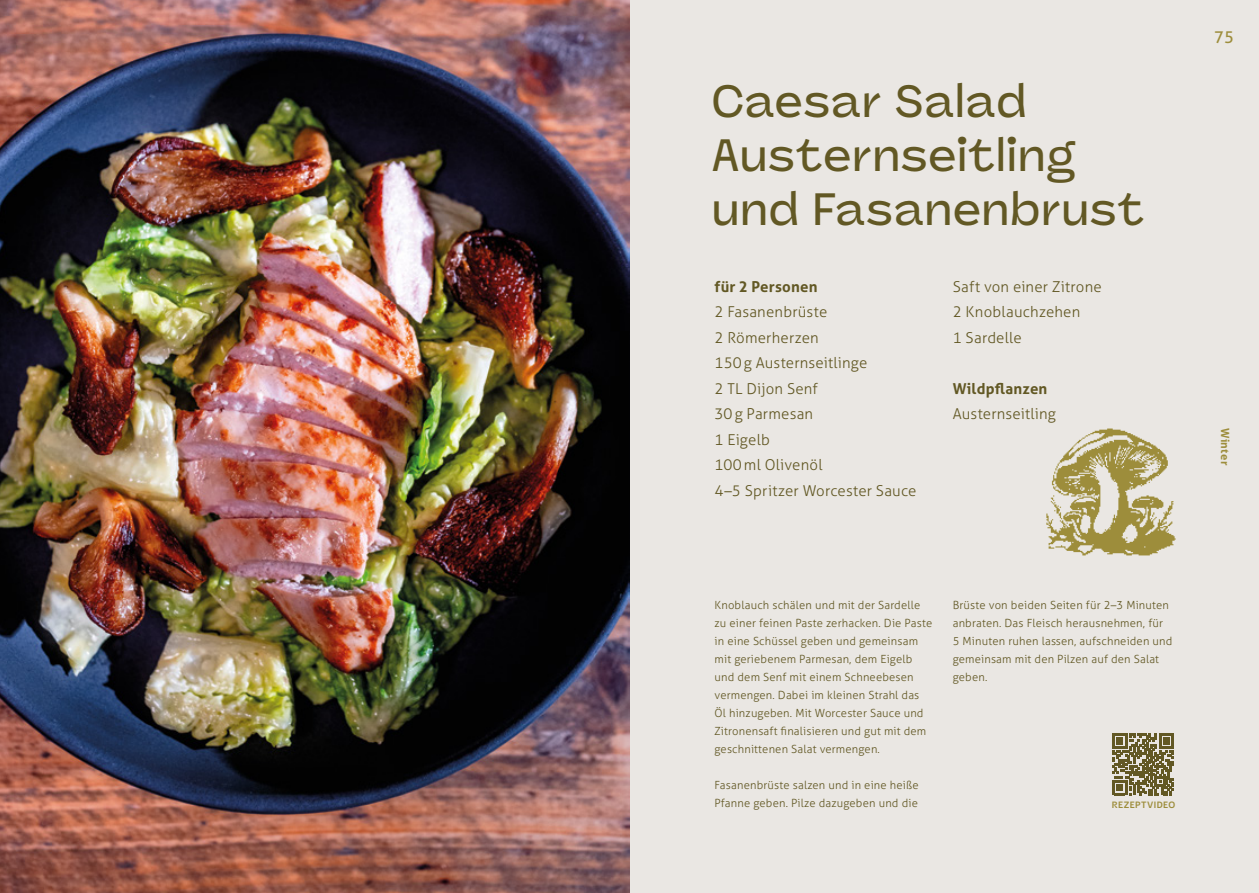
<style>
.page{position:relative;width:1259px;height:893px;background:#eae7e3}
.page>*{position:absolute;margin:0;border:0;box-sizing:border-box;transform-origin:0 0}
.t1{font:500 45.3px/54.3px "Panel Sans";color:#625824}
.t2{font:16.5px "Aller";color:#9d8d3b}
.t3{font:300 15px/25.5px "Aller";letter-spacing:.01em;color:#625824}
.t4{font:700 15px "Aller";letter-spacing:.01em;color:#625824}
.t5{font:300 11.25px/18px "Aller";letter-spacing:.015em;color:#625824}
.t6{font:700 11.25px "Aller";letter-spacing:.03em;color:#9d8d3b}
.t7{font:700 9.15px "Panel Sans";letter-spacing:.045em;color:#9d8d3b}
</style>
<div class="page">
<svg style="left:1112px;top:733px;width:62px;height:62px"></svg>
<img style="left:0;top:0;width:629px;height:893px">
<img style="left:1046px;top:428px;width:130px;height:128px">
<h1 class="t1" style="left:711px;top:74px;width:435px">Caesar Salad<br>Austernseitling und Fasanenbrust</h1>
<h3 class="t4" style="left:714px;top:277px;width:104px">für 2 Personen</h3>
<h3 class="t3" style="left:714px;top:299px;width:203px">2 Fasanenbrüste<br>2 Römerherzen<br>150g Austernseitlinge<br>2 TL Dijon Senf<br>30g Parmesan<br>1 Eigelb<br>100ml Olivenöl<br>4–5 Spritzer Worcester Sauce</h3>
<h3 class="t3" style="left:952px;top:274px;width:151px">Saft von einer Zitrone<br>2 Knoblauchzehen<br>1 Sardelle</h3>
<h3 class="t4" style="left:952px;top:379px;width:96px">Wildpflanzen</h3>
<h3 class="t3" style="left:952px;top:401px;width:105px">Austernseitling</h3>
<h2 class="t2" style="left:1214px;top:27px;width:22px">75</h2>
<p class="t6" style="left:1232px;top:428px;width:39px;rotate:90deg">Winter</p>
<p class="t5" style="left:714px;top:596px;width:219px">Knoblauch schälen und mit der Sardelle zu einer feinen Paste zerhacken. Die Paste in eine Schüssel geben und gemeinsam mit geriebenem Parmesan, dem Eigelb und dem Senf mit einem Schneebesen vermengen. Dabei im kleinen Strahl das Öl hinzugeben. Mit Worcester Sauce und Zitronensaft finalisieren und gut mit dem geschnittenen Salat vermengen.</p>
<p class="t5" style="left:714px;top:776px;width:206px">Fasanenbrüste salzen und in eine heiße<br>Pfanne geben. Pilze dazugeben und die</p>
<p class="t5" style="left:952px;top:596px;width:221px">Brüste von beiden Seiten für 2–3 Minuten anbraten. Das Fleisch herausnehmen, für 5 Minuten ruhen lassen, aufschneiden und gemeinsam mit den Pilzen auf den Salat geben.</p>
<p class="t7" style="left:1112px;top:799px;width:65px">REZEPTVIDEO</p>
</div>
